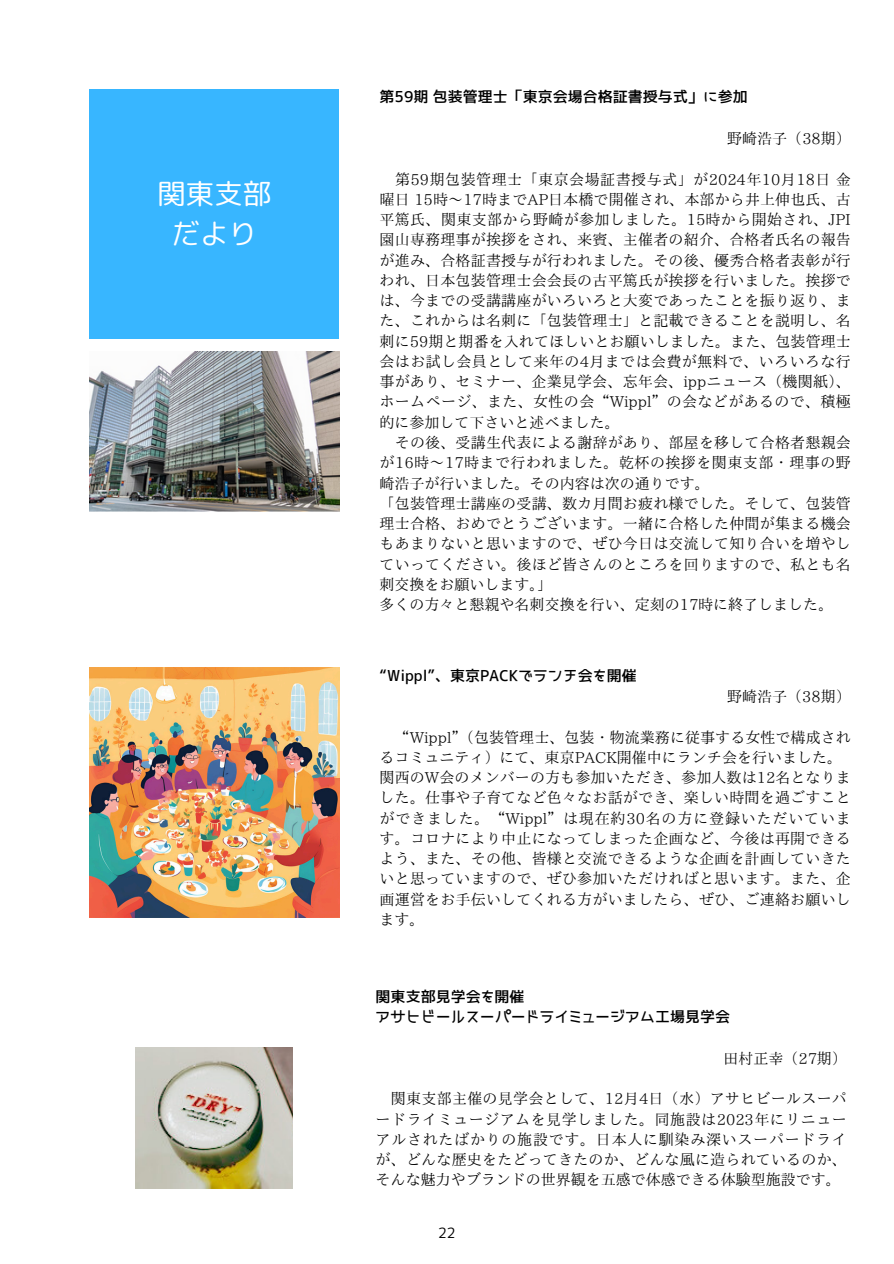
<style>
.page{position:relative;width:894px;height:1264px;background:#fff}
.page>*{position:absolute;margin:0;border:0;box-sizing:border-box;transform-origin:0 0}
.t1{font:28.35px/39.3px "rounded mplus 1 p regular";color:#fff;text-align:center}
.t2{font:15px/20.2px "IP Aex Mincho";letter-spacing:.015em;color:#000;text-align:justify}
.t3{font:15px "JK Gothic M";color:#000}
.t4{font:14.1px "rounded mplus 1 p regular";color:#000}
</style>
<div class="page">
<div style="left:89px;top:89px;width:250px;height:250px;background:#38b6ff"></div>
<img style="left:89px;top:351px;width:250px;height:160px">
<img style="left:89px;top:667px;width:250px;height:250px">
<img style="left:135px;top:1047px;width:158px;height:141px">
<h1 class="t1" style="left:157px;top:174px;width:115px">関東支部だより</h1>
<p class="t3" style="left:379px;top:90px;width:369px">第59期包装管理士「東京会場合格証書授与式」に参加</p>
<p class="t2" style="left:727px;top:128px;width:125px">野崎浩子（38期）</p>
<p class="t2" style="left:379px;top:169px;width:472px;text-align:left;text-indent:16px">第59期包装管理士「東京会場証書授与式」が2024年10月 18日 金曜日 15時～ 17時までAP日本橋で開催され、本部から井上伸也氏、古平篤氏、関東支部から野崎が参加しました。15時から開始され、JPI園山専務理事が挨拶をされ、来賓、主催者の紹介、合格者氏名の報告が進み、合格証書授与が行われました。その後、優秀合格者表彰が行われ、日本包装管理士会会長の古平篤氏が挨拶を行いました。挨拶では、今までの受講講座がいろいろと大変であったことを振り返り、また、これからは名刺に「包装管理士」と記載できることを説明し、名刺に59期と期番を入れてほしいとお願いしました。また、包装管理士会はお試し会員として来年の4月までは会費が無料で、いろいろな行事があり、セミナー、企業見学会、忘年会、ippニュース（機関紙）、ホームページ、また、女性の会“Wippl”の会などがあるので、積極的に参加して下さいと述べました。</p>
<p class="t2" style="left:379px;top:432px;width:472px;text-indent:15px">その後、受講生代表による謝辞があり、部屋を移して合格者懇親会が16時～ 17時まで行われました。乾杯の挨拶を関東支部・理事の野崎浩子が行いました。その内容は次の通りです。</p>
<p class="t2" style="left:379px;top:493px;width:472px">「包装管理士講座の受講、数カ月間お疲れ様でした。そして、包装管理士合格、おめでとうございます。一緒に合格した仲間が集まる機会もあまりないと思いますので、ぜひ今日は交流して知り合いを増やしていってください。後ほど皆さんのところを回りますので、私とも名刺交換をお願いします。」</p>
<p class="t2" style="left:379px;top:594px;width:455px">多くの方々と懇親や名刺交換を行い、定刻の17時に終了しました。</p>
<p class="t3" style="left:379px;top:668px;width:258px">“Wippl”、東京PACKでランチ会を開催</p>
<p class="t2" style="left:727px;top:686px;width:125px">野崎浩子（38期）</p>
<p class="t2" style="left:379px;top:726px;width:472px;text-indent:15px">“Wippl”（包装管理士、包装・物流業務に従事する女性で構成されるコミュニティ）にて、東京PACK開催中にランチ会を行いました。</p>
<p class="t2" style="left:379px;top:767px;width:472px">関西のW会のメンバーの方も参加いただき、参加人数は12名となりました。仕事や子育てなど色々なお話ができ、楽しい時間を過ごすことができました。“Wippl”は現在約30名の方に登録いただいています。コロナにより中止になってしまった企画など、今後は再開できるよう、また、その他、皆様と交流できるような企画を計画していきたいと思っていますので、ぜひ参加いただければと思います。また、企画運営をお手伝いしてくれる方がいましたら、ぜひ、ご連絡お願いします。</p>
<p class="t3" style="left:375px;top:989px;width:150px">関東支部見学会を開催</p>
<p class="t3" style="left:375px;top:1009px;width:356px">アサヒビールスーパードライミュージアム工場見学会</p>
<p class="t2" style="left:723px;top:1048px;width:125px">田村正幸（27期）</p>
<p class="t2" style="left:375px;top:1088px;width:472px;text-indent:15px">関東支部主催の見学会として、12月 4日（水）アサヒビールスーパードライミュージアムを見学しました。同施設は2023年にリニューアルされたばかりの施設です。日本人に馴染み深いスーパードライが、どんな歴史をたどってきたのか、どんな風に造られているのか、そんな魅力やブランドの世界観を五感で体感できる体験型施設です。</p>
<p class="t4" style="left:438px;top:1222px;width:19px">22</p>
</div>
